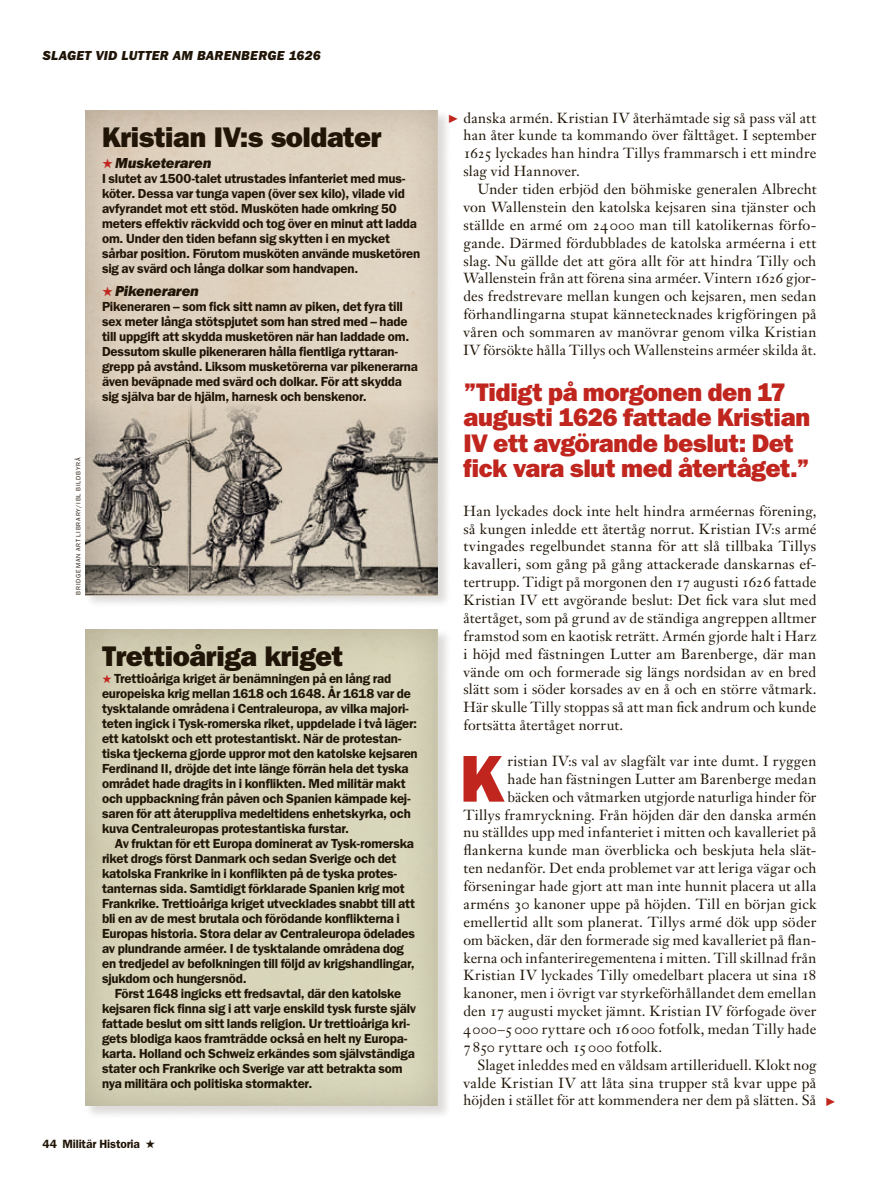
<style>
.page{position:relative;width:893px;height:1191px;background:#fff}
.page>*{position:absolute;margin:0;border:0;box-sizing:border-box;transform-origin:0 0}
.t1{font:66.45px "ITC Franklin Gothic Std Hvy";color:#c0251e}
.t2{font:28.5px "ITC Franklin Gothic Std Hvy";letter-spacing:-.015em;color:#201507}
.t3{font:25.5px/25.5px "ITC Franklin Gothic Std Hvy";letter-spacing:-.01em;color:#c0251e}
.t4{font:15px "ITC Franklin Gothic Std Hvy It";letter-spacing:-.02em;color:#201507}
.t5{font:14.4px/17.9px "Janson Text PH Roman";letter-spacing:.01em;color:#201507;text-align:justify}
.t6{font:13.5px "ITC Franklin Gothic Std Hvy It";letter-spacing:.015em;color:#201507}
.t7{font:600 13.2px/15px "ITC Franklin Gothic Std";letter-spacing:-.015em;color:#201507}
.t8{font:600 12px "ITC Franklin Gothic Std";letter-spacing:-.01em;color:#201507}
.t9{font:12px "Franklin Gothic";color:#c0251e}
.t10{font:6.3px "ITC Franklin Gothic Std";letter-spacing:.135em;color:#201507}
.s1{color:#c0251e}
</style>
<div class="page">
<div style="left:84px;top:628px;width:368px;height:491px;background:#201507;opacity:.15"></div>
<div style="left:84px;top:627px;width:356px;height:480px;background:#201507;opacity:.2"></div>
<div style="left:84px;top:110px;width:368px;height:499px;background:#201507;opacity:.15"></div>
<div style="left:84px;top:109px;width:356px;height:486px;background:#201507;opacity:.2"></div>
<img style="left:85px;top:402px;width:353px;height:192px">
<p class="t6" style="left:43px;top:47px;width:280px">slaget vid lutter am barenberge 1626</p>
<h2 class="t2" style="left:102px;top:121px;width:281px">Kristian IV:s soldater</h2>
<p class="t4" style="left:102px;top:154px;width:111px"><span class="s1">★</span> Musketeraren</p>
<p class="t7" style="left:102px;top:171px;width:320px">I slutet av 1500-talet utrustades infanteriet med mus&shy;köter. Dessa var tunga vapen (över sex kilo), vilade vid avfyrandet mot ett stöd. Musköten hade omkring 50 meters effektiv räckvidd och tog över en minut att ladda om. Under den tiden befann sig skytten i en mycket sårbar position. Förutom musköten använde musketören sig av svärd och långa dolkar som handvapen.</p>
<p class="t4" style="left:102px;top:282px;width:98px"><span class="s1">★</span> Pikeneraren</p>
<p class="t7" style="left:102px;top:298px;width:317px">Pikeneraren – som fick sitt namn av piken, det fyra till sex meter långa stötspjutet som han stred med – hade till uppgift att skydda musketören när han laddade om.<br>Dessutom skulle pikeneraren hålla fientliga ryttaran&shy;grepp på avstånd. Liksom musketörerna var pikenerarna även beväpnade med svärd och dolkar. För att skydda sig själva bar de hjälm, harnesk och benskenor.</p>
<p class="t10" style="left:75px;top:595px;width:139px;rotate:-90deg">bridgem an art library/ibl bildbyrå</p>
<h2 class="t2" style="left:102px;top:639px;width:242px">Trettioåriga kriget</h2>
<p class="t7" style="left:102px;top:671px;width:317px"><span class="s1">★</span> Trettioåriga kriget är benämningen på en lång rad europeiska krig mellan 1618 och 1648. År 1618 var de tysktalande områdena i Centraleuropa, av vilka majori&shy;teten ingick i Tysk-romerska riket, uppdelade i två läger: ett katolskt och ett protestantiskt. När de protestan&shy;tiska tjeckerna gjorde uppror mot den katolske kejsaren Ferdinand II, dröjde det inte länge förrän hela det tyska området hade dragits in i konflikten. Med militär makt och uppbackning från påven och Spanien kämpade kej&shy;saren för att återuppliva medeltidens enhetskyrka, och kuva Centraleuropas protestantiska furstar.</p>
<p class="t7" style="left:102px;top:836px;width:315px;text-indent:13px">Av fruktan för ett Europa dominerat av Tysk-romerska riket drogs först Danmark och sedan Sverige och det katolska Frankrike in i konflikten på de tyska protes&shy;tanternas sida. Samtidigt förklarade Spanien krig mot Frankrike. Trettioåriga kriget utvecklades snabbt till att bli en av de mest brutala och förödande konflikterna i Europas historia. Stora delar av Centraleuropa ödelades av plundrande arméer. I de tysktalande områdena dog en tredjedel av befolkningen till följd av krigshandlingar, sjukdom och hungersnöd.</p>
<p class="t7" style="left:102px;top:986px;width:316px;text-indent:13px">Först 1648 ingicks ett fredsavtal, där den katolske kejsaren fick finna sig i att varje enskild tysk furste själv fattade beslut om sitt lands religion. Ur trettioåriga kri&shy;gets blodiga kaos framträdde också en helt ny Europa&shy;karta. Holland och Schweiz erkändes som självständiga stater och Frankrike och Sverige var att betrakta som nya militära och politiska stormakter.</p>
<p class="t8" style="left:43px;top:1137px;width:114px">44 Militär Historia ★</p>
<p class="t5" style="left:463px;top:108px;width:354px">danska armén. Kristian IV återhämtade sig så pass väl att han åter kunde ta kommando över fälttåget. I september 1625 lyckades han hindra Tillys frammarsch i ett mindre slag vid Hannover.</p>
<p class="t5" style="left:463px;top:180px;width:354px;text-indent:14px">Under tiden erbjöd den böhmiske generalen Albrecht von Wallenstein den katolska kejsaren sina tjänster och ställde en armé om 24 000 man till katolikernas förfo&shy;gande. Därmed fördubblades de katolska arméerna i ett slag. Nu gällde det att göra allt för att hindra Tilly och Wallenstein från att förena sina arméer. Vintern 1626 gjor&shy;des fredstrevare mellan kungen och kejsaren, men sedan förhandlingarna stupat kännetecknades krigföringen på våren och sommaren av manövrar genom vilka Kristian IV försökte hålla Tillys och Wallensteins arméer skilda åt.</p>
<p class="t9" style="left:447px;top:112px;width:13px">►</p>
<h3 class="t3" style="left:463px;top:379px;width:348px">”Tidigt på morgonen den 17 augusti 1626 fattade Kristian<br>IV ett avgörande beslut: Det fick vara slut med återtåget.”</h3>
<p class="t5" style="left:463px;top:501px;width:354px">Han lyckades dock inte helt hindra arméernas förening, så kungen inledde ett återtåg norrut. Kristian IV:s armé tvingades regelbundet stanna för att slå tillbaka Tillys kavalleri, som gång på gång attackerade danskarnas ef&shy;tertrupp. Tidigt på morgonen den 17 augusti 1626 fattade Kristian IV ett avgörande beslut: Det fick vara slut med återtåget, som på grund av de ständiga angreppen alltmer framstod som en kaotisk reträtt. Armén gjorde halt i Harz i höjd med fästningen Lutter am Barenberge, där man vände om och formerade sig längs nordsidan av en bred slätt som i söder korsades av en å och en större våtmark.<br>Här skulle Tilly stoppas så att man fick andrum och kunde fortsätta återtåget norrut.</p>
<h1 class="t1" style="left:460px;top:739px;width:45px">K</h1>
<p class="t5" style="left:507px;top:752px;width:310px">ristian IV:s val av slagfält var inte dumt. I ryggen</p>
<p class="t5" style="left:507px;top:769px;width:310px">hade han fästningen Lutter am Barenberge medan</p>
<p class="t5" style="left:507px;top:787px;width:310px">bäcken och våtmarken utgjorde naturliga hinder för</p>
<p class="t5" style="left:463px;top:805px;width:354px">Tillys framryckning. Från höjden där den danska armén</p>
<p class="t5" style="left:463px;top:823px;width:354px">nu ställdes upp med infanteriet i mitten och kavalleriet på</p>
<p class="t5" style="left:463px;top:841px;width:354px">flankerna kunde man överblicka och beskjuta hela slät-</p>
<p class="t5" style="left:463px;top:859px;width:354px">ten nedanför. Det enda problemet var att leriga vägar och</p>
<p class="t5" style="left:463px;top:877px;width:354px">förseningar hade gjort att man inte hunnit placera ut alla</p>
<p class="t5" style="left:463px;top:895px;width:354px">arméns 30 kanoner uppe på höjden. Till en början gick</p>
<p class="t5" style="left:463px;top:912px;width:354px">emellertid allt som planerat. Tillys armé dök upp söder</p>
<p class="t5" style="left:463px;top:930px;width:354px">om bäcken, där den formerade sig med kavalleriet på flan-</p>
<p class="t5" style="left:463px;top:948px;width:354px">kerna och infanteriregementena i mitten. Till skillnad från</p>
<p class="t5" style="left:463px;top:966px;width:354px">Kristian IV lyckades Tilly omedelbart placera ut sina 18</p>
<p class="t5" style="left:463px;top:984px;width:354px">kanoner, men i övrigt var styrkeförhållandet dem emellan</p>
<p class="t5" style="left:463px;top:1002px;width:354px">den 17 augusti mycket jämnt. Kristian IV förfogade över</p>
<p class="t5" style="left:463px;top:1020px;width:354px">4000–5000 ryttare och 16000 fotfolk, medan Tilly hade</p>
<p class="t5" style="left:463px;top:1037px;width:200px">7850 ryttare och 15000 fotfolk.</p>
<p class="t5" style="left:477px;top:1055px;width:340px">Slaget inleddes med en våldsam artilleriduell. Klokt nog</p>
<p class="t5" style="left:463px;top:1073px;width:354px">valde Kristian IV att låta sina trupper stå kvar uppe på</p>
<p class="t5" style="left:463px;top:1091px;width:354px">höjden i stället för att kommendera ner dem på slätten. Så</p>
<p class="t9" style="left:825px;top:1094px;width:13px">►</p>
</div>
